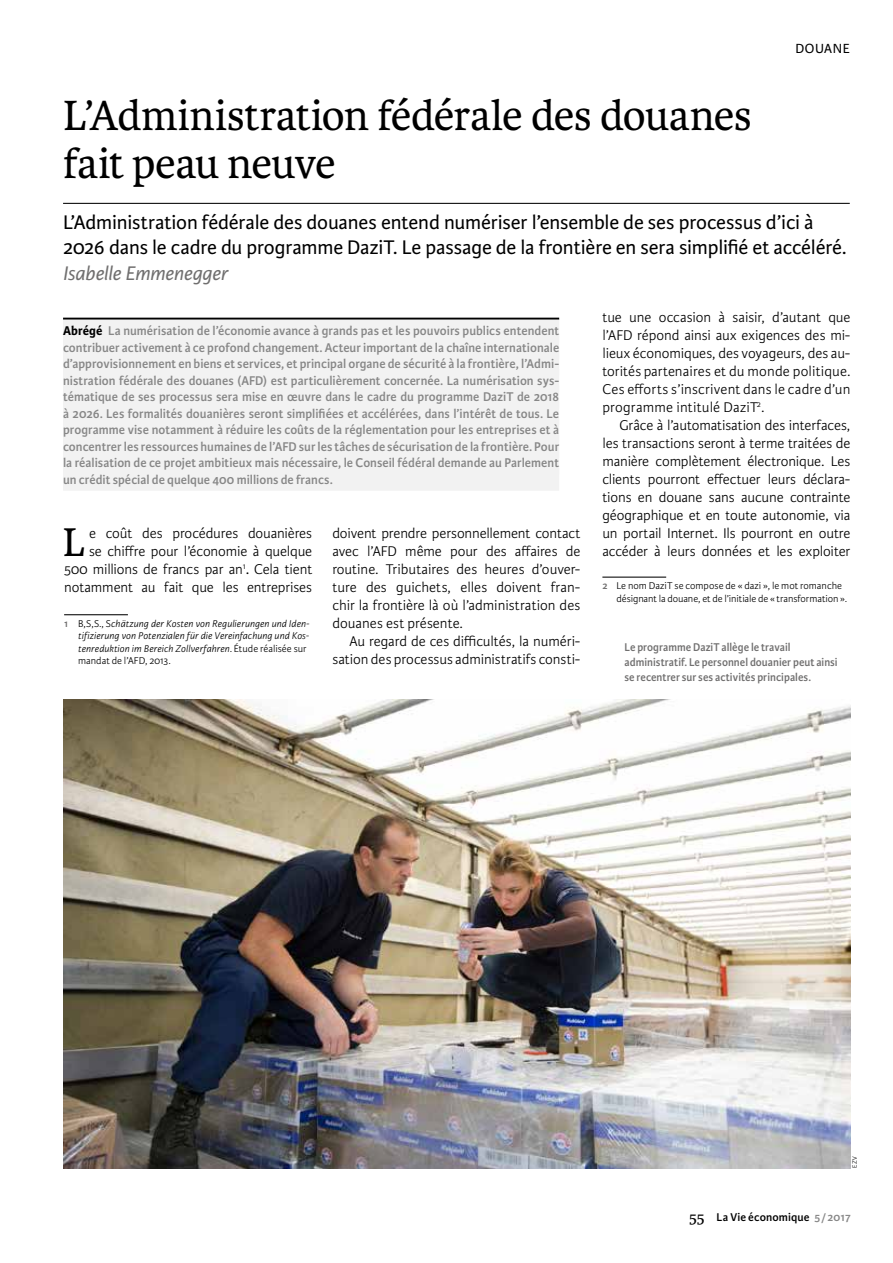
<style>
.page{position:relative;width:893px;height:1263px;background:#fff}
.page>*{position:absolute;margin:0;border:0;box-sizing:border-box;transform-origin:0 0}
.t1{font:45px/48px "Karmina";letter-spacing:-.01em;color:#000}
.t2{font:42.75px "Karmina";color:#000}
.t3{font:21px/25.5px "Karmina Sans";letter-spacing:-.005em;color:#000}
.t4{font:italic 21px "Karmina Sans";letter-spacing:-.005em;color:#706f6f}
.t5{font:300 15px/18px "Karmina Sans";letter-spacing:-.005em;color:#000;text-align:justify}
.t6{font:14.1px "Karmina Sans";letter-spacing:.04em;color:#000}
.t7{font:600 13.5px/16.5px "Karmina Sans";letter-spacing:.005em;color:#878787;text-align:justify}
.t8{font:600 12px/15px "Karmina Sans";letter-spacing:.005em;color:#706f6f;scale:.95 1}
.t9{font:600 12px "Karmina Sans";letter-spacing:.01em;color:#000}
.t10{font:italic 300 10.5px/12.3px "Karmina Sans";letter-spacing:.015em;color:#000}
.t11{font:300 10.5px/12.3px "Karmina Sans";color:#000}
.t12{font:300 6.75px "Karmina Sans";color:#000}
.s1{font-weight:700;color:#000}
.s2{font-weight:400}
.s3{font-weight:600;font-style:normal;color:#706f6f}
.s4{font-style:normal}
.s5{font-weight:600;color:#706f6f}
.s6{font-family:"Karmina";font-weight:400;font-size:16.5px}
.s7{color:#878787}
</style>
<div class="page">
<img style="left:64px;top:700px;width:787px;height:468px">
<hr style="left:63px;top:203px;width:787px;height:1px;background:#000">
<hr style="left:64px;top:614px;width:64px;height:1px;background:#000">
<hr style="left:63px;top:318px;width:496px;height:2px;background:#000">
<div style="left:63px;top:320px;width:496px;height:22px;background:#f2f2f2"></div>
<div style="left:63px;top:336px;width:496px;height:23px;background:#f2f2f2"></div>
<div style="left:63px;top:353px;width:496px;height:22px;background:#f2f2f2"></div>
<div style="left:63px;top:369px;width:496px;height:23px;background:#f2f2f2"></div>
<div style="left:63px;top:386px;width:496px;height:22px;background:#f2f2f2"></div>
<div style="left:63px;top:402px;width:496px;height:23px;background:#f2f2f2"></div>
<div style="left:63px;top:419px;width:496px;height:22px;background:#f2f2f2"></div>
<div style="left:63px;top:435px;width:496px;height:23px;background:#f2f2f2"></div>
<div style="left:63px;top:452px;width:496px;height:22px;background:#f2f2f2"></div>
<div style="left:63px;top:468px;width:496px;height:23px;background:#f2f2f2"></div>
<hr style="left:602px;top:577px;width:64px;height:1px;background:#000">
<p class="t6" style="left:795px;top:41px;width:56px">DOUANE</p>
<h1 class="t1" style="left:63px;top:92px;width:690px">L’Administration fédérale des douanes fait peau neuve</h1>
<h3 class="t3" style="left:63px;top:209px;width:785px">L’Administration fédérale des douanes entend numériser l’ensemble de ses processus d’ici à<br>2026 dans le cadre du programme DaziT. Le passage de la frontière en sera simplifié et accéléré.</h3>
<h3 class="t4" style="left:63px;top:261px;width:167px">Isabelle Emmenegger</h3>
<p class="t7" style="left:63px;top:323px;width:498px"><span class="s1">Abrégé</span> La numérisation de l’économie avance à grands pas et les pouvoirs publics entendent contribuer activement à ce profond changement. Acteur important de la chaîne internationale d’approvisionnement en biens et services, et principal organe de sécurité à la frontière, l’Admi&shy;nistration fédérale des douanes (AFD) est particulièrement concernée. La numérisation sys&shy;tématique de ses processus sera mise en œuvre dans le cadre du programme DaziT de 2018 à 2026. Les formalités douanières seront simplifiées et accélérées, dans l’intérêt de tous. Le programme vise notamment à réduire les coûts de la réglementation pour les entreprises et à concentrer les ressources humaines de l’AFD sur les tâches de sécurisation de la frontière. Pour la réalisation de ce projet ambitieux mais nécessaire, le Conseil fédéral demande au Parlement un crédit spécial de quelque 400 millions de francs.</p>
<p class="t5" style="left:64px;top:524px;width:250px;text-align:right">e coût des procédures douanières<br>se chiffre pour l’économie à quelque 500 millions de francs par an<sup>1</sup><span class="s2">.</span> Cela tient notamment au fait que les entreprises</p>
<p class="t10" style="left:78px;top:618px;width:233px;text-indent:-14px"><span class="s3">1</span> <span class="s4">B,S,S., S</span>chätzung der Kosten von Regulierungen und Iden&shy;tifizierung von Potenzialen für die Vereinfachung und Kos&shy;tenreduktion im Bereich Zollverfahren<span class="s4">. Étude réalisée sur mandat de l’AFD, 2013.</span></p>
<h2 class="t2" style="left:63px;top:518px;width:23px">L</h2>
<p class="t5" style="left:332px;top:524px;width:250px">doivent prendre personnellement contact avec l’AFD même pour des affaires de routine. Tributaires des heures d’ouver&shy;ture des guichets, elles doivent fran&shy;chir la frontière là où l’administration des douanes est présente.</p>
<p class="t5" style="left:332px;top:632px;width:250px;text-align:right">Au regard de ces difficultés, la numéri&shy;sation des processus administratifs consti-</p>
<p class="t5" style="left:602px;top:308px;width:250px">tue une occasion à saisir, d’autant que l’AFD répond ainsi aux exigences des mi&shy;lieux économiques, des voyageurs, des au&shy;torités partenaires et du monde politique.<br>Ces efforts s’inscrivent dans le cadre d’un programme intitulé DaziT<sup>2</sup>.</p>
<p class="t5" style="left:602px;top:416px;width:250px;text-indent:17px">Grâce à l’automatisation des interfaces, les transactions seront à terme traitées de manière complètement électronique. Les clients pourront effectuer leurs déclara&shy;tions en douane sans aucune contrainte géographique et en toute autonomie, via un portail Internet. Ils pourront en outre accéder à leurs données et les exploiter</p>
<p class="t11" style="left:616px;top:580px;width:232px;text-indent:-14px"><span class="s5">2</span> Le nom DaziT se compose de « dazi », le mot romanche désignant la douane, et de l’initiale de « transformation ».</p>
<p class="t8" style="left:625px;top:640px;width:226px">Le programme DaziT allège le travail administratif. Le personnel douanier peut ainsi se recentrer sur ses activités principales.</p>
<p class="t12" style="left:851px;top:1168px;width:12px;rotate:-90deg">EZV</p>
<p class="t9" style="left:689px;top:1210px;width:163px"><span class="s6">55</span> La Vie économique <span class="s7">5 /2017</span></p>
</div>
